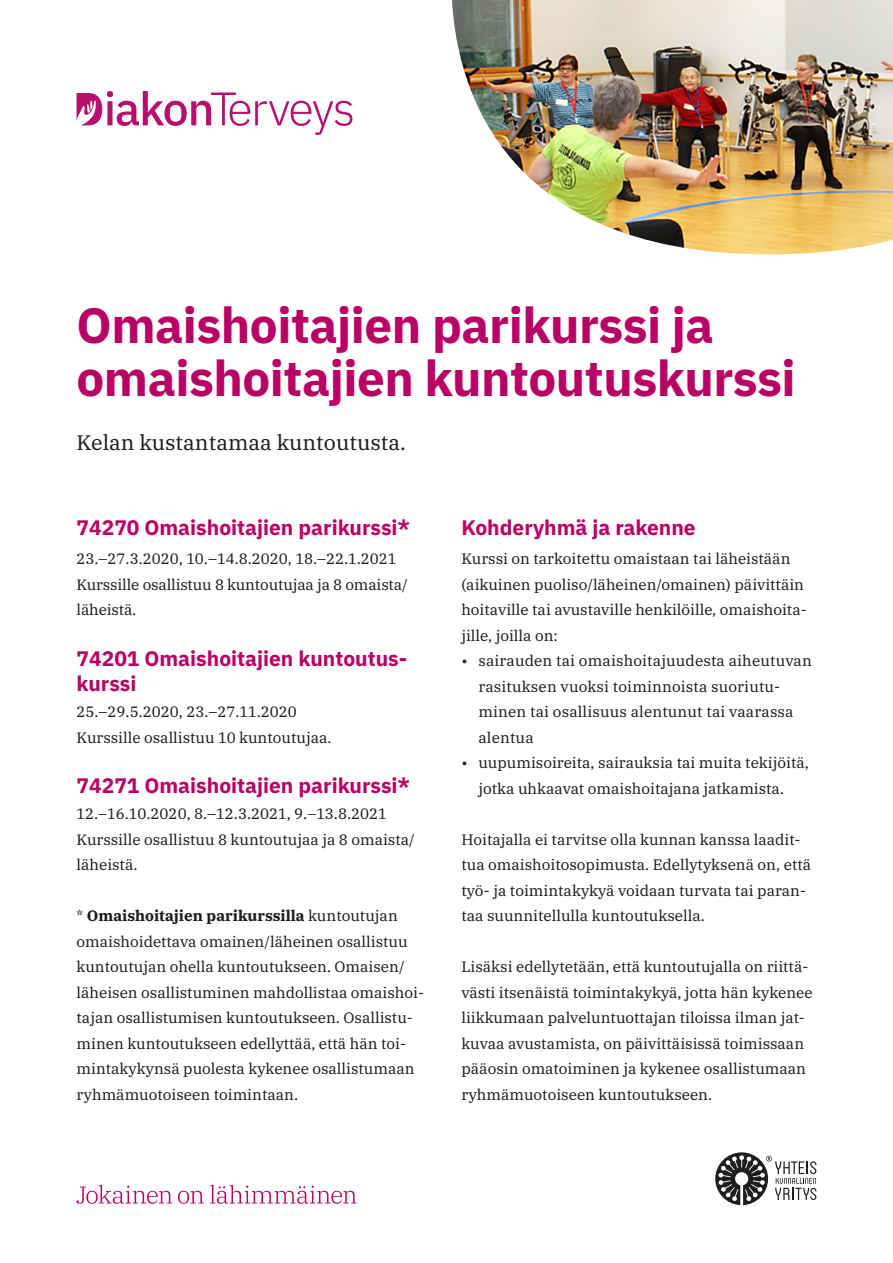
<style>
.page{position:relative;width:893px;height:1263px;background:#fff}
.page>*{position:absolute;margin:0;border:0;box-sizing:border-box;transform-origin:0 0}
.t1{font:700 49.5px/52.5px "IBM Plex Sans";letter-spacing:-.01em;color:#b90064}
.t2{font:700 21px/25.2px "IBM Plex Sans";color:#b90064}
.t3{font:21px "IBM Plex Serif";color:#1d1d1b}
.t4{font:15px/25.5px "IBM Plex Serif";color:#1d1d1b}
.s1{font-weight:700}
</style>
<div class="page">
<img style="left:452px;top:0;width:441px;height:254px">
<svg style="left:77px;top:1185px;width:280px;height:19px"></svg>
<svg style="left:77px;top:91px;width:275px;height:44px"></svg>
<svg style="left:715px;top:1152px;width:101px;height:53px"></svg>
<h1 class="t1" style="left:77px;top:295px;width:721px">Omaishoitajien parikurssi ja omaishoitajien kuntoutuskurssi</h1>
<h2 class="t3" style="left:77px;top:426px;width:331px">Kelan kustantamaa kuntoutusta.</h2>
<h2 class="t2" style="left:77px;top:514px;width:335px">74270 Omaishoitajien parikurssi*</h2>
<p class="t4" style="left:77px;top:545px;width:333px">23.–27.3.2020, 10.–14.8.2020, 18.–22.1.2021<br>Kurssille osallistuu 8 kuntoutujaa ja 8 omaista/ läheistä.</p>
<h2 class="t2" style="left:77px;top:644px;width:332px">74201 Omaishoitajien kuntoutus&shy;kurssi</h2>
<p class="t4" style="left:77px;top:698px;width:257px">25.–29.5.2020, 23.–27.11.2020<br>Kurssille osallistuu 10 kuntoutujaa.</p>
<h2 class="t2" style="left:77px;top:771px;width:335px">74271 Omaishoitajien parikurssi*</h2>
<p class="t4" style="left:77px;top:800px;width:340px">12.–16.10.2020, 8.–12.3.2021, 9.–13.8.2021<br>Kurssille osallistuu 8 kuntoutujaa ja 8 omaista/ läheistä.</p>
<p class="t4" style="left:77px;top:902px;width:349px">* <span class="s1">Omaishoitajien parikurssilla</span> kuntoutujan omaishoidettava omainen/läheinen osallistuu kuntoutujan ohella kuntoutukseen. Omaisen/ läheisen osallistuminen mahdollistaa omaishoi&shy;tajan osallistumisen kuntoutukseen. Osallistu&shy;minen kuntoutukseen edellyttää, että hän toi&shy;mintakykynsä puolesta kykenee osallistumaan ryhmämuotoiseen toimintaan.</p>
<h2 class="t2" style="left:461px;top:514px;width:236px">Kohderyhmä ja rakenne</h2>
<p class="t4" style="left:461px;top:545px;width:347px">Kurssi on tarkoitettu omaistaan tai läheistään (aikuinen puoliso/läheinen/omainen) päivittäin hoitaville tai avustaville henkilöille, omaishoita&shy;jille, joilla on:</p>
<p class="t4" style="left:478px;top:647px;width:335px;text-indent:-17px">• sairauden tai omaishoitajuudesta aiheutuvan rasituksen vuoksi toiminnoista suoriutu&shy;minen tai osallisuus alentunut tai vaarassa alentua</p>
<p class="t4" style="left:461px;top:749px;width:349px;text-align:center">• uupumisoireita, sairauksia tai muita tekijöitä, jotka uhkaavat omaishoitajana jatkamista.</p>
<p class="t4" style="left:461px;top:825px;width:351px">Hoitajalla ei tarvitse olla kunnan kanssa laadit&shy;tua omaishoitosopimusta. Edellytyksenä on, että työ- ja toimintakykyä voidaan turvata tai paran&shy;taa suunnitellulla kuntoutuksella.</p>
<p class="t4" style="left:461px;top:953px;width:353px">Lisäksi edellytetään, että kuntoutujalla on riittä&shy;västi itsenäistä toimintakykyä, jotta hän kykenee liikkumaan palveluntuottajan tiloissa ilman jat&shy;kuvaa avustamista, on päivittäisissä toimissaan pääosin omatoiminen ja kykenee osallistumaan ryhmämuotoiseen kuntoutukseen.</p>
</div>
